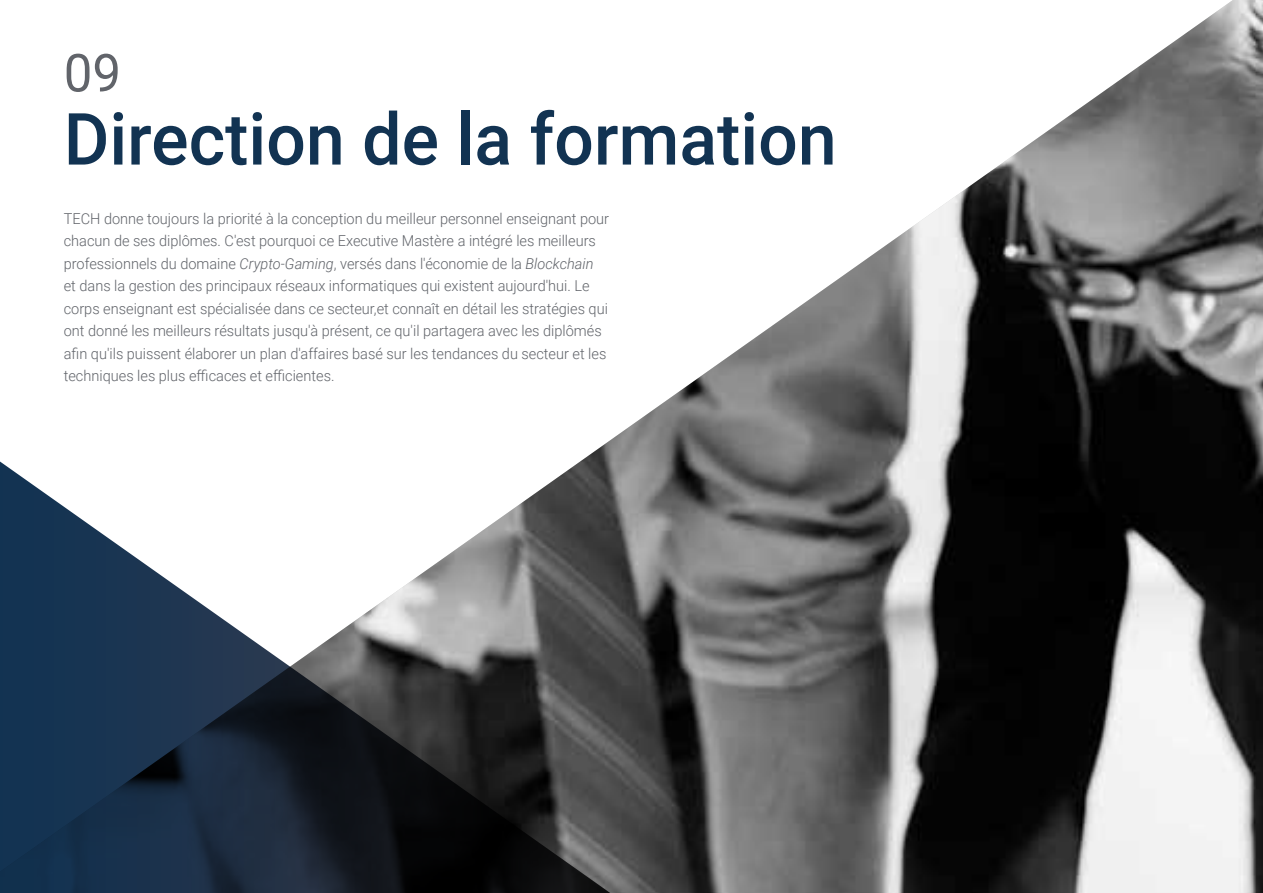
<style>
.page{position:relative;width:1263px;height:893px;background:#fff}
.page>*{position:absolute;margin:0;border:0;box-sizing:border-box;transform-origin:0 0}
.t1{font:500 72px "Roboto";color:#123352}
.t2{font:52.5px "Roboto";color:#61646a}
.t3{font:300 15px/22.5px "Roboto";color:#61646a}
.s1{font-style:italic}
</style>
<div class="page">
<img style="left:602px;top:0;width:661px;height:893px">
<svg style="left:0;top:446px;width:640px;height:447px"></svg>
<h2 class="t2" style="left:64px;top:36px;width:59px">09</h2>
<h1 class="t1" style="left:64px;top:89px;width:774px">Direction de la formation</h1>
<p class="t3" style="left:64px;top:207px;width:547px">TECH donne toujours la priorité à la conception du meilleur personnel enseignant pour chacun de ses diplômes. C'est pourquoi ce Executive Mastère a intégré les meilleurs professionnels du domaine <span class="s1">Crypto-Gaming</span>, versés dans l'économie de la <span class="s1">Blockchain </span>et dans la gestion des principaux réseaux informatiques qui existent aujourd'hui. Le corps enseignant est spécialisée dans ce secteur,et connaît en détail les stratégies qui ont donné les meilleurs résultats jusqu'à présent, ce qu'il partagera avec les diplômés afin qu'ils puissent élaborer un plan d'affaires basé sur les tendances du secteur et les techniques les plus efficaces et efficientes.</p>
</div>
